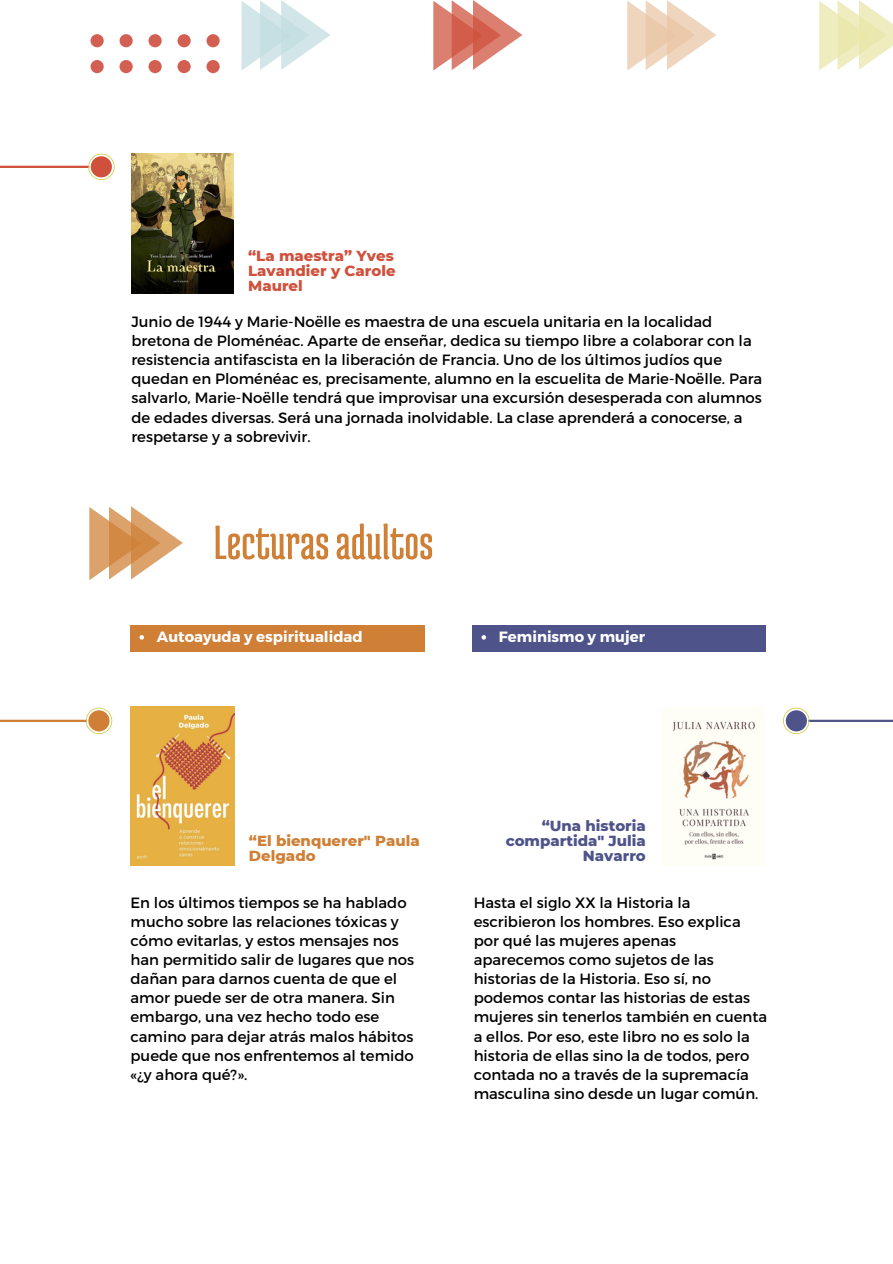
<style>
.page{position:relative;width:893px;height:1264px;background:#fff}
.page>*{position:absolute;margin:0;border:0;box-sizing:border-box;transform-origin:0 0}
.t1{font:51px "Medula One";color:#cf8036}
.t2{font:14.85px/19.2px "Montserrat";color:#000}
.t3{font:700 14.85px "Montserrat";color:#fff}
.t4{font:800 14.85px/14.7px "Montserrat";color:#cf513c;text-align:justify}
.t5{font:800 14.85px/14.7px "Montserrat";color:#4e548a;text-align:right}
.t6{font:800 14.85px/14.7px "Montserrat";color:#cf8036}
</style>
<div class="page">
<svg style="left:627px;top:0;width:89px;height:71px"></svg>
<svg style="left:819px;top:0;width:73px;height:71px"></svg>
<svg style="left:241px;top:0;width:89px;height:70px"></svg>
<div style="left:206px;top:60px;width:14px;height:13px;background:#d35f53;border-radius:50%"></div>
<div style="left:206px;top:34px;width:14px;height:13px;background:#d35f53;border-radius:50%"></div>
<div style="left:177px;top:60px;width:14px;height:13px;background:#d35f53;border-radius:50%"></div>
<div style="left:177px;top:34px;width:14px;height:13px;background:#d35f53;border-radius:50%"></div>
<div style="left:148px;top:60px;width:14px;height:13px;background:#d35f53;border-radius:50%"></div>
<div style="left:148px;top:34px;width:14px;height:13px;background:#d35f53;border-radius:50%"></div>
<div style="left:119px;top:60px;width:14px;height:13px;background:#d35f53;border-radius:50%"></div>
<div style="left:119px;top:34px;width:14px;height:13px;background:#d35f53;border-radius:50%"></div>
<div style="left:90px;top:60px;width:14px;height:13px;background:#d35f53;border-radius:50%"></div>
<div style="left:90px;top:34px;width:14px;height:13px;background:#d35f53;border-radius:50%"></div>
<svg style="left:433px;top:0;width:89px;height:71px"></svg>
<hr style="left:0;top:166px;width:88px;height:2px;background:#cf513c">
<svg style="left:88px;top:154px;width:27px;height:26px"></svg>
<div style="left:91px;top:156px;width:21px;height:21px;background:#cf513c;border-radius:50%"></div>
<img style="left:131px;top:154px;width:103px;height:139px">
<svg style="left:89px;top:506px;width:94px;height:74px"></svg>
<div style="left:130px;top:625px;width:295px;height:26px;background:#cf8036"></div>
<hr style="left:0;top:719px;width:86px;height:3px;background:#cf8036">
<svg style="left:86px;top:707px;width:26px;height:27px"></svg>
<div style="left:88px;top:710px;width:21px;height:21px;background:#cf8036;border-radius:50%"></div>
<img style="left:130px;top:706px;width:104px;height:159px">
<svg style="left:139px;top:635px;width:5px;height:4px"></svg>
<div style="left:472px;top:625px;width:293px;height:26px;background:#4e548a"></div>
<hr style="left:809px;top:719px;width:83px;height:3px;background:#4e548a">
<svg style="left:783px;top:707px;width:26px;height:27px"></svg>
<div style="left:785px;top:710px;width:21px;height:21px;background:#4e548a;border-radius:50%"></div>
<img style="left:671px;top:720px;width:85px;height:141px">
<svg style="left:481px;top:635px;width:5px;height:4px"></svg>
<p class="t4" style="left:248px;top:249px;width:149px">“La maestra” Yves Lavandier y Carole Maurel</p>
<p class="t2" style="left:131px;top:311px;width:632px">Junio de 1944 y Marie-Noëlle es maestra de una escuela unitaria en la localidad bretona de Ploménéac. Aparte de enseñar, dedica su tiempo libre a colaborar con la resistencia antifascista en la liberación de Francia. Uno de los últimos judíos que quedan en Ploménéac es, precisamente, alumno en la escuelita de Marie-Noëlle. Para salvarlo, Marie-Noëlle tendrá que improvisar una excursión desesperada con alumnos de edades diversas. Será una jornada inolvidable. La clase aprenderá a conocerse, a respetarse y a sobrevivir.</p>
<p class="t1" style="left:214px;top:516px;width:221px">Lecturasadultos</p>
<p class="t3" style="left:157px;top:627px;width:207px">Autoayuda y espiritualidad</p>
<p class="t3" style="left:499px;top:627px;width:147px">Feminismo y mujer</p>
<p class="t6" style="left:249px;top:833px;width:172px">“El bienquerer" Paula<br>Delgado</p>
<p class="t2" style="left:130px;top:892px;width:285px">En los últimos tiempos se ha hablado mucho sobre las relaciones tóxicas y cómo evitarlas, y estos mensajes nos han permitido salir de lugares que nos dañan para darnos cuenta de que el amor puede ser de otra manera. Sin embargo, una vez hecho todo ese camino para dejar atrás malos hábitos puede que nos enfrentemos al temido «¿y ahora qué?».</p>
<p class="t5" style="left:505px;top:818px;width:142px">“Una historia compartida" Julia<br>Navarro</p>
<p class="t2" style="left:473px;top:892px;width:295px">Hasta el siglo XX la Historia la escribieron los hombres. Eso explica por qué las mujeres apenas aparecemos como sujetos de las historias de la Historia. Eso sí, no podemos contar las historias de estas mujeres sin tenerlos también en cuenta a ellos. Por eso, este libro no es solo la historia de ellas sino la de todos, pero contada no a través de la supremacía masculina sino desde un lugar común.</p>
</div>
